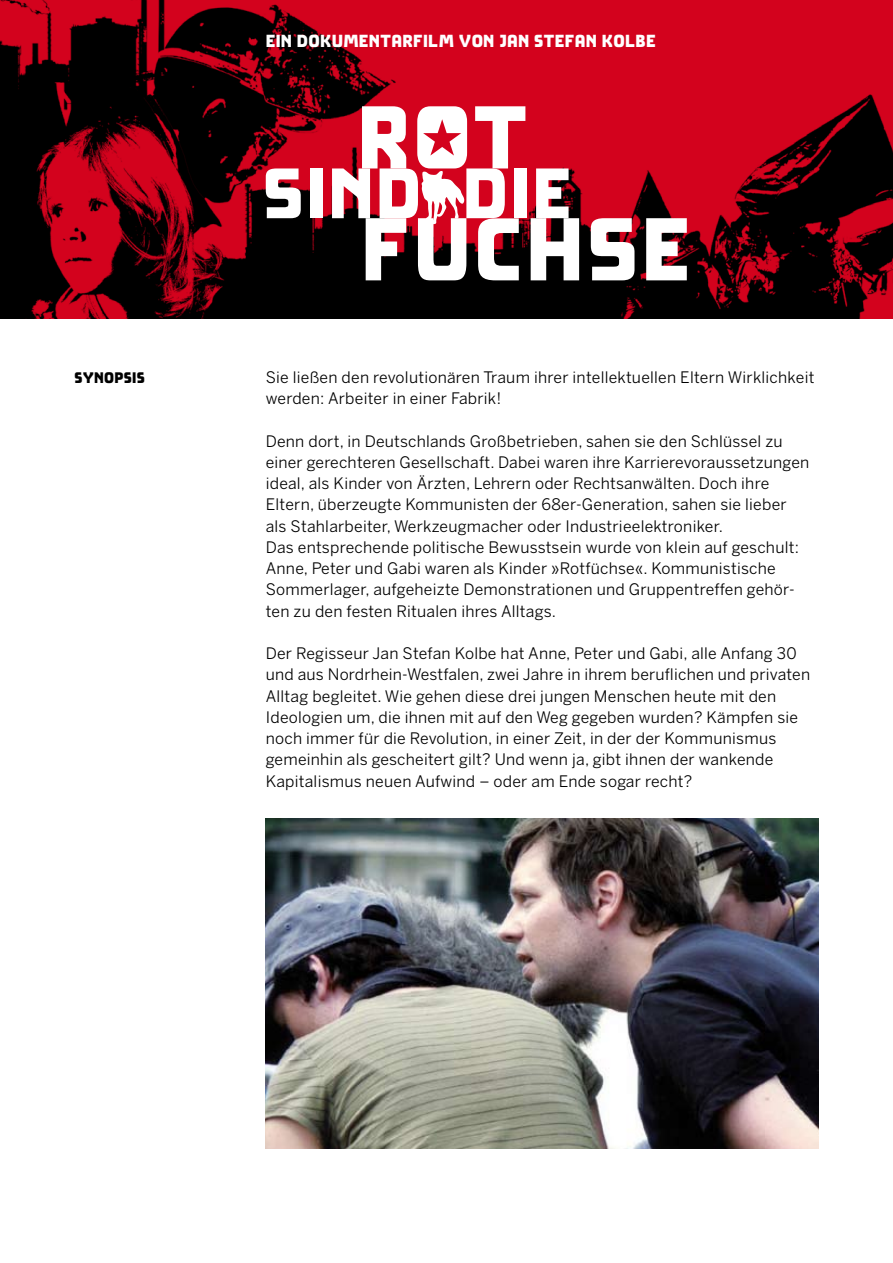
<style>
.page{position:relative;width:893px;height:1263px;background:#fff}
.page>*{position:absolute;margin:0;border:0;box-sizing:border-box;transform-origin:0 0}
.t1{font:18px "Generation Za Z Bold";letter-spacing:.01em;color:#fff}
.t2{font:15.75px/21.3px "Benton Sans";letter-spacing:.015em;color:#000}
.t3{font:15.75px "Generation Za Z Bold";letter-spacing:.015em;color:#000}
</style>
<div class="page">
<img style="left:0;top:0;width:893px;height:319px">
<svg style="left:266px;top:168px;width:35px;height:50px"></svg>
<div style="left:310px;top:168px;width:12px;height:50px;background:#fff"></div>
<div style="left:514px;top:168px;width:13px;height:50px;background:#fff"></div>
<svg style="left:531px;top:168px;width:48px;height:112px"></svg>
<svg style="left:591px;top:218px;width:43px;height:62px"></svg>
<svg style="left:646px;top:218px;width:41px;height:62px"></svg>
<svg style="left:332px;top:106px;width:193px;height:174px"></svg>
<img style="left:266px;top:819px;width:553px;height:329px">
<p class="t1" style="left:266px;top:28px;width:390px">EIN DOKUMENTARFILM VON JAN STEFAN KOLBE</p>
<p class="t3" style="left:74px;top:366px;width:71px">SYNOPSIS</p>
<p class="t2" style="left:266px;top:366px;width:550px">Sie ließen den revolutionären Traum ihrer intellektuellen Eltern Wirklichkeit werden: Arbeiter in einer Fabrik!</p>
<p class="t2" style="left:266px;top:430px;width:545px">Denn dort, in Deutschlands Großbetrieben, sahen sie den Schlüssel zu einer gerechteren Gesellschaft. Dabei waren ihre Karrierevoraussetzungen ideal, als Kinder von Ärzten, Lehrern oder Rechtsanwälten. Doch ihre Eltern, überzeugte Kommunisten der 68er-Generation, sahen sie lieber als Stahlarbeiter, Werkzeugmacher oder Industrieelektroniker.<br>Das entsprechende politische Bewusstsein wurde von klein auf geschult:<br>Anne, Peter und Gabi waren als Kinder »Rotfüchse«. Kommunistische Sommerlager, aufgeheizte Demonstrationen und Gruppentreffen gehör&shy;ten zu den festen Ritualen ihres Alltags.</p>
<p class="t2" style="left:266px;top:642px;width:546px">Der Regisseur Jan Stefan Kolbe hat Anne, Peter und Gabi, alle Anfang 30 und aus Nordrhein-Westfalen, zwei Jahre in ihrem beruflichen und privaten Alltag begleitet. Wie gehen diese drei jungen Menschen heute mit den Ideologien um, die ihnen mit auf den Weg gegeben wurden? Kämpfen sie noch immer für die Revolution, in einer Zeit, in der der Kommunismus gemeinhin als gescheitert gilt? Und wenn ja, gibt ihnen der wankende Kapitalismus neuen Aufwind – oder am Ende sogar recht?</p>
</div>
